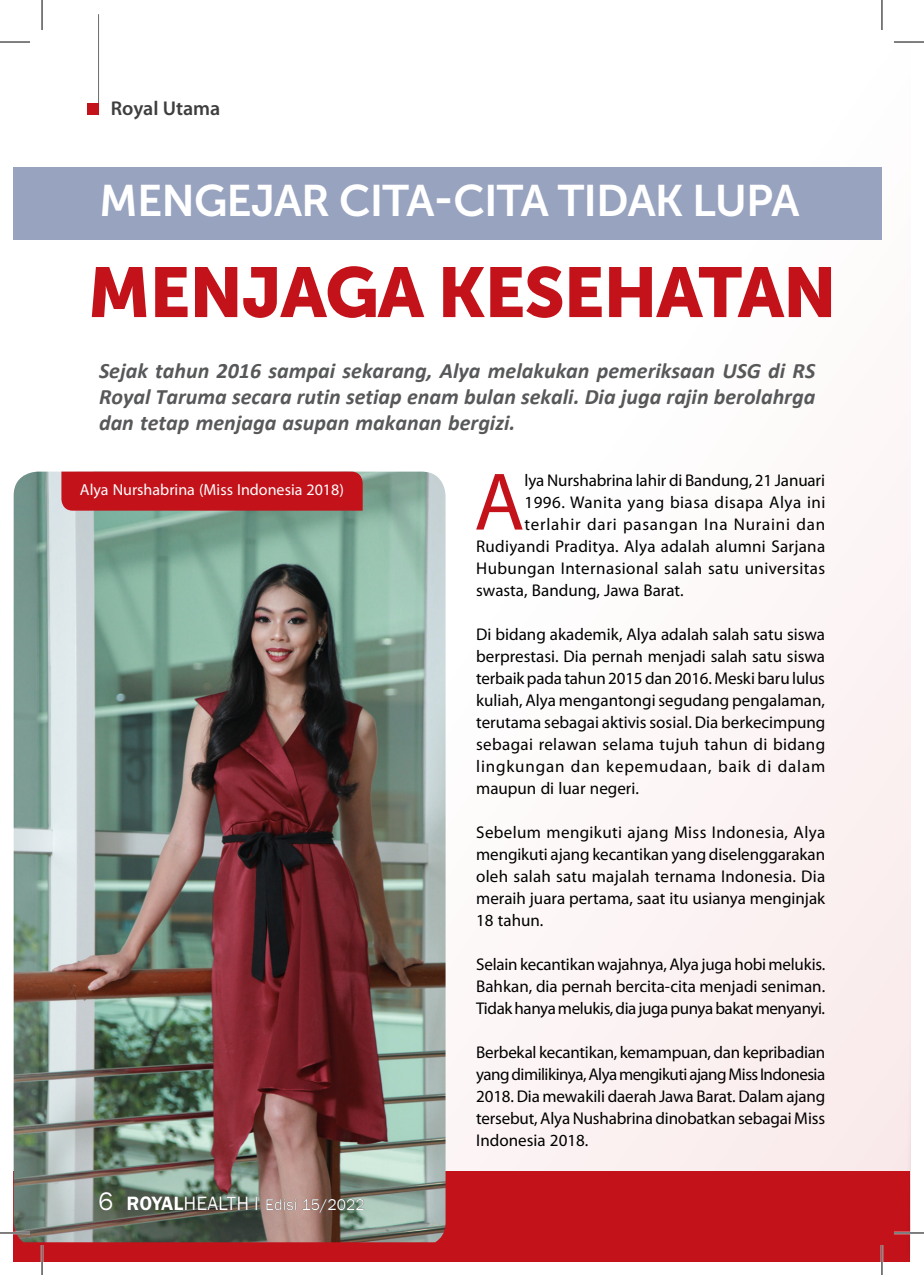
<style>
.page{position:relative;width:924px;height:1275px;background:#fff}
.page>*{position:absolute;margin:0;border:0;box-sizing:border-box;transform-origin:0 0}
.t1{font:82.2px "Myriad Pro";color:#c4121a}
.t2{font:70px "Museo Sans 900";letter-spacing:-.02em;color:#c4121a}
.t3{font:44px "Museo Sans 700";letter-spacing:-.02em;color:#fff}
.t4{font:italic 700 22px/26px "Calibri";color:#57585a;text-align:justify}
.t5{font:600 20px "Myriad Pro";color:#3e3e3f}
.t6{font:17px/22px "Myriad Pro";color:#000;text-align:justify}
.t7{font:17px "Myriad Pro";letter-spacing:.025em;color:#000}
.t8{font:17px "Myriad Pro";letter-spacing:.03em;color:#000}
.t9{font:17px "Myriad Pro";letter-spacing:.045em;color:#000}
.t10{font:16px "Myriad Pro";color:#fff}
.t11{font:16px "Franklin Gothic";color:#fff}
.s1{font-size:26px}
.s2{font-weight:600;font-size:20px}
.s3{font-size:20px}
</style>
<div class="page">
<div style="left:42px;top:42px;width:867px;height:1191px;background:linear-gradient(to right,#fff,#fcf5f5)"></div>
<div style="left:14px;top:1171px;width:895px;height:90px;background:#c4121a"></div>
<img style="left:14px;top:471px;width:431px;height:771px">
<div style="left:61px;top:471px;width:301px;height:39px;background:#c4121a"></div>
<div style="left:14px;top:167px;width:867px;height:72px;background:#98a3bf"></div>
<div style="left:902px;top:874px;width:7px;height:387px;background:#231f20;opacity:.4"></div>
<hr style="left:98px;top:14px;width:1px;height:101px;background:#6c6d70">
<div style="left:88px;top:104px;width:11px;height:11px;background:#c4121a"></div>
<hr style="left:0;top:1231px;width:30px;height:3px;background:#fff">
<hr style="left:893px;top:1231px;width:30px;height:3px;background:#fff">
<hr style="left:41px;top:1245px;width:2px;height:30px;background:#fff">
<hr style="left:880px;top:1245px;width:2px;height:30px;background:#fff">
<hr style="left:0;top:42px;width:30px;height:1px;background:#000">
<hr style="left:893px;top:42px;width:30px;height:1px;background:#000">
<hr style="left:0;top:1232px;width:30px;height:1px;background:#000">
<hr style="left:893px;top:1232px;width:30px;height:1px;background:#000">
<hr style="left:42px;top:0;width:1px;height:30px;background:#000">
<hr style="left:42px;top:1245px;width:1px;height:30px;background:#000">
<hr style="left:881px;top:0;width:1px;height:30px;background:#000">
<hr style="left:881px;top:1245px;width:1px;height:30px;background:#000">
<p class="t5" style="left:111px;top:96px;width:111px">Royal Utama</p>
<h3 class="t3" style="left:99px;top:177px;width:701px">MENGEJAR CITA-CITA TIDAK LUPA</h3>
<h2 class="t2" style="left:87px;top:253px;width:750px">MENJAGA KESEHATAN</h2>
<p class="t4" style="left:99px;top:356px;width:717px">Sejak tahun 2016 sampai sekarang, Alya melakukan pemeriksaan USG di RS Royal Taruma secara rutin setiap enam bulan sekali. Dia juga rajin berolahrga dan tetap menjaga asupan makanan bergizi.</p>
<p class="t10" style="left:80px;top:480px;width:265px">Alya Nurshabrina (Miss I ndonesia 2018)</p>
<p class="t11" style="left:98px;top:1194px;width:268px"><span class="s1">6</span> <span class="s2">ROYAL</span><span class="s3">HEALTH l</span> Edisi 15/2022</p>
<h1 class="t1" style="left:474px;top:451px;width:52px">A</h1>
<p class="t6" style="left:524px;top:468px;width:302px">lya Nurshabrina lahir di Bandung, 21 Januari</p>
<p class="t8" style="left:524px;top:491px;width:302px">1996. Wanita yang biasa disapa Alya ini</p>
<p class="t9" style="left:524px;top:513px;width:302px">terlahir dari pasangan I na Nuraini dan</p>
<p class="t6" style="left:476px;top:534px;width:350px">Rudiyandi Praditya. Alya adalah alumni Sarjana</p>
<p class="t7" style="left:476px;top:557px;width:350px">Hubungan I nternasional salah satu universitas</p>
<p class="t6" style="left:476px;top:578px;width:209px">swasta, Bandung, Jawa Barat.</p>
<p class="t6" style="left:476px;top:622px;width:350px">Di bidang akademik, Alya adalah salah satu siswa berprestasi. Dia pernah menjadi salah satu siswa terbaik pada tahun 2015 dan 2016. Meski baru lulus kuliah, Alya mengantongi segudang pengalaman, terutama sebagai aktivis sosial. Dia berkecimpung sebagai relawan selama tujuh tahun di bidang lingkungan dan kepemudaan, baik di dalam maupun di luar negeri.</p>
<p class="t6" style="left:476px;top:820px;width:350px">Sebelum mengikuti ajang Miss Indonesia, Alya mengikuti ajang kecantikan yang diselenggarakan oleh salah satu majalah ternama Indonesia. Dia meraih juara pertama, saat itu usianya menginjak 18 tahun.</p>
<p class="t6" style="left:476px;top:952px;width:350px">Selain kecantikan wajahnya, Alya juga hobi melukis.<br>Bahkan, dia pernah bercita-cita menjadi seniman.<br>Tidak hanya melukis, dia juga punya bakat menyanyi.</p>
<p class="t6" style="left:476px;top:1040px;width:350px">Berbekal kecantikan, kemampuan, dan kepribadian yang dimilikinya, Alya mengikuti ajang Miss Indonesia 2018. Dia mewakili daerah Jawa Barat. Dalam ajang tersebut, Alya Nushabrina dinobatkan sebagai Miss I ndonesia 2018.</p>
</div>
